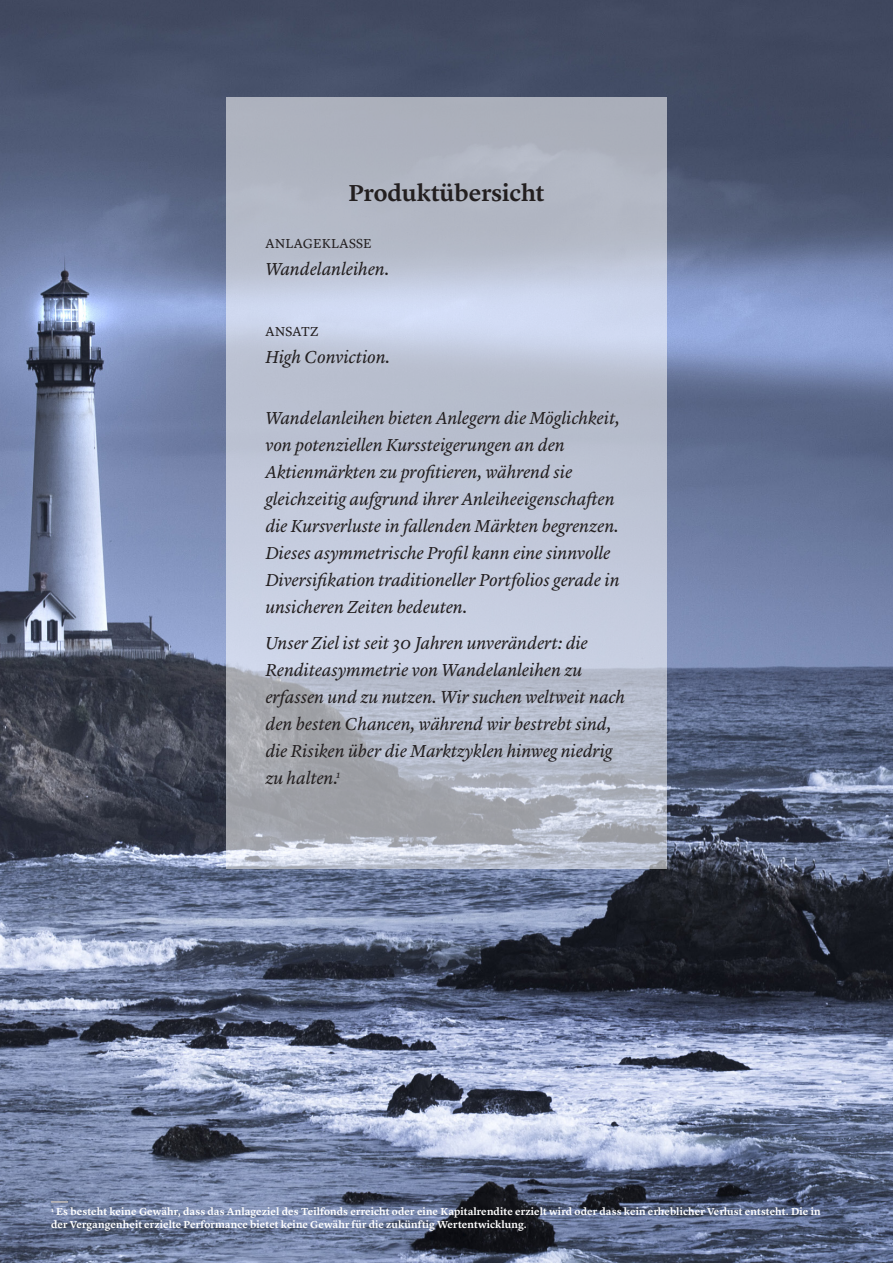
<style>
.page{position:relative;width:893px;height:1263px;background:#fff}
.page>*{position:absolute;margin:0;border:0;box-sizing:border-box;transform-origin:0 0}
.t1{font:600 24px "Lyon Text";color:#231f20}
.E_Texte{font:italic 18px/27px "Lyon Text";letter-spacing:-.005em;color:#231f20}
.E_Sous-titre{font:13.5px "Lyon Text";letter-spacing:.015em;color:#231f20}
.I_Note_de_bas_de_pag{font:600 10.5px/12.8px "Lyon Text";letter-spacing:.01em;color:#fff}
</style>
<div class="page">
<img style="left:0;top:0;width:893px;height:1263px">
<svg style="left:226px;top:98px;width:441px;height:771px;background:#bac0cf"></svg>
<svg style="left:51px;top:1201px;width:17px;height:2px"></svg>
<h1 class="t1" style="left:348px;top:174px;width:198px">Produktübersicht</h1>
<p class="E_Sous-titre" style="left:265px;top:234px;width:108px">ANLAGEKLASSE</p>
<p class="E_Texte" style="left:265px;top:254px;width:126px">Wandelanleihen.</p>
<p class="E_Sous-titre" style="left:265px;top:322px;width:55px">ANSATZ</p>
<p class="E_Texte" style="left:265px;top:342px;width:126px">High Conviction.</p>
<p class="E_Texte" style="left:265px;top:403px;width:356px">Wandelanleihen bieten Anlegern die Möglichkeit, von potenziellen Kurssteigerungen an den Aktienmärkten zu profitieren, während sie gleichzeitig aufgrund ihrer Anleiheeigenschaften die Kursverluste in fallenden Märkten begrenzen.<br>Dieses asymmetrische Profil kann eine sinnvolle Diversifikation traditioneller Portfolios gerade in unsicheren Zeiten bedeuten.</p>
<p class="E_Texte" style="left:265px;top:628px;width:361px">Unser Ziel ist seit 30 Jahren unverändert: die Renditeasymmetrie von Wandelanleihen zu erfassen und zu nutzen. Wir suchen weltweit nach den besten Chancen, während wir bestrebt sind, die Risiken über die Marktzyklen hinweg niedrig zu halten.<sup>1</sup></p>
<p class="I_Note_de_bas_de_pag" style="left:51px;top:1205px;width:771px"><sup>1</sup> Es besteht keine Gewähr, dass das Anlageziel des Teilfonds erreicht oder eine Kapitalrendite erzielt wird oder dass kein erheblicher Verlust entsteht. Die in der Vergangenheit erzielte Performance bietet keine Gewähr für die zukünftig Wertentwicklung.</p>
</div>
